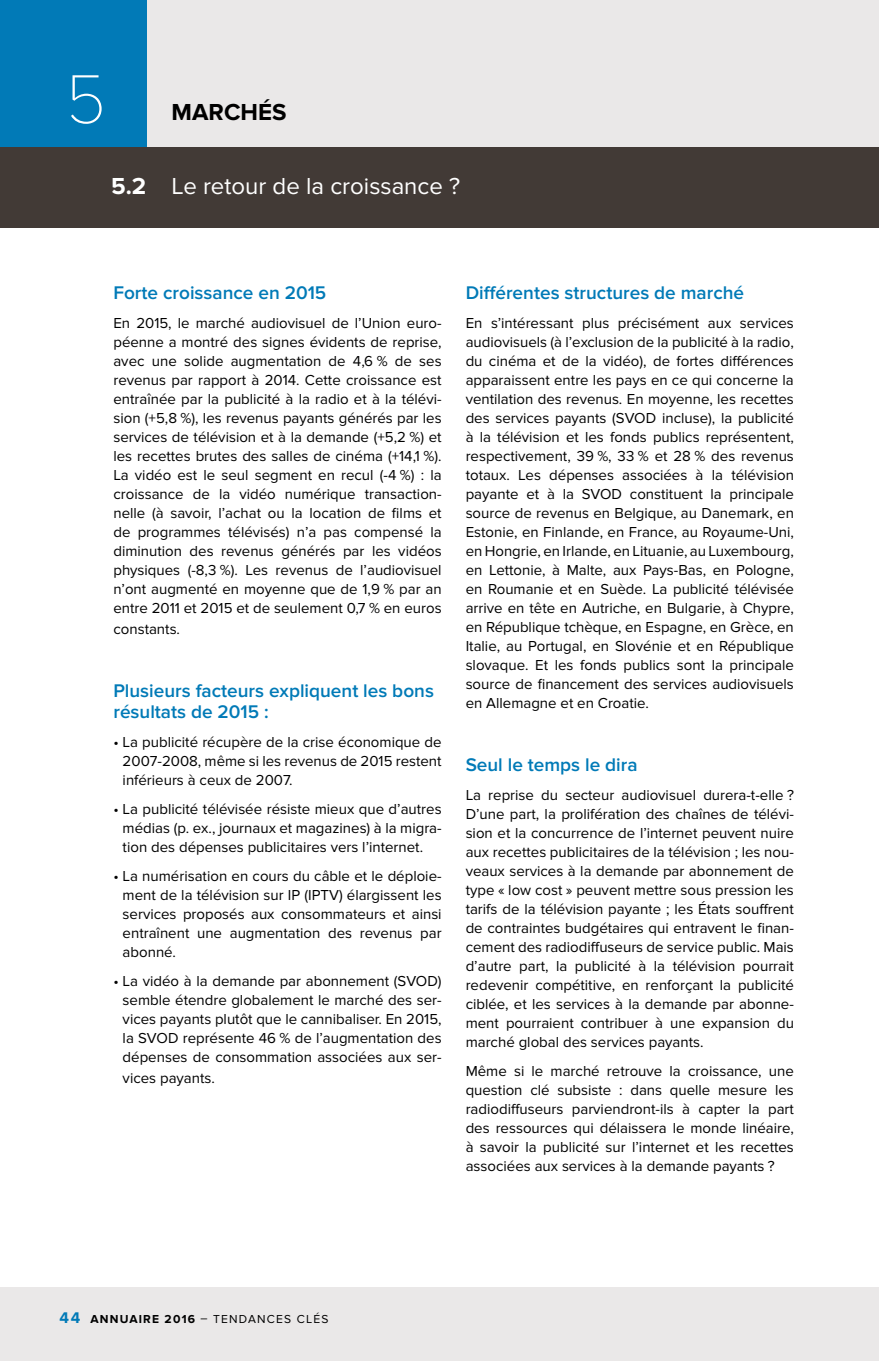
<style>
.page{position:relative;width:879px;height:1361px;background:#fff}
.page>*{position:absolute;margin:0;border:0;box-sizing:border-box;transform-origin:0 0}
.t1{font:100 71.6px "Proxima Nova T";color:#fff}
.t2{font:24px "Proxima Nova";color:#fff}
.t3{font:700 24px "Proxima Nova";color:#000}
.t4{font:600 19px/21px "Proxima Nova";color:#017ab7}
.t5{font:15px/19px "Proxima Nova";color:#000;text-align:justify}
.t6{font:12px "Proxima Nova";letter-spacing:.1em;color:#000}
.s1{font-weight:700}
.s2{font-weight:700;font-size:16px;color:#017ab7}
</style>
<div class="page">
<div style="left:0;top:1287px;width:879px;height:74px;background:#eae8e8"></div>
<div style="left:0;top:0;width:879px;height:227px;background:#eae8e8"></div>
<div style="left:0;top:147px;width:879px;height:80px;background:#423a36"></div>
<div style="left:0;top:0;width:146px;height:147px;background:#017ab7"></div>
<h1 class="t1" style="left:65px;top:58px;width:43px">5</h1>
<h2 class="t3" style="left:172px;top:98px;width:116px">MARCHÉS</h2>
<h2 class="t2" style="left:111px;top:173px;width:350px"><span class="s1">5.2</span> Le retour de la croissance ?</h2>
<p class="t4" style="left:113px;top:282px;width:214px">Forte croissance en 2015</p>
<p class="t5" style="left:113px;top:313px;width:330px">En 2015, le marché audiovisuel de l’Union euro&shy;péenne a montré des signes évidents de reprise, avec une solide augmentation de 4,6 % de ses revenus par rapport à 2014. Cette croissance est entraînée par la publicité à la radio et à la télévi&shy;sion (+5,8 %), les revenus payants générés par les services de télévision et à la demande (+5,2 %) et les recettes brutes des salles de cinéma (+14,1 %).<br>La vidéo est le seul segment en recul (-4 %) : la croissance de la vidéo numérique transaction&shy;nelle (à savoir, l’achat ou la location de films et de programmes télévisés) n’a pas compensé la diminution des revenus générés par les vidéos physiques (-8,3 %). Les revenus de l’audiovisuel n’ont augmenté en moyenne que de 1,9 % par an entre 2011 et 2015 et de seulement 0,7 % en euros</p>
<p class="t5" style="left:113px;top:619px;width:68px">constants.</p>
<p class="t4" style="left:113px;top:680px;width:322px">Plusieurs facteurs expliquent les bons résultats de 2015 :</p>
<p class="t5" style="left:123px;top:732px;width:320px;text-indent:-9px">• La publicité récupère de la crise économique de 2007-2008, même si les revenus de 2015 restent inférieurs à ceux de 2007.</p>
<p class="t5" style="left:123px;top:799px;width:320px;text-indent:-9px">• La publicité télévisée résiste mieux que d’autres médias (p. ex., journaux et magazines) à la migra&shy;tion des dépenses publicitaires vers l’internet.</p>
<p class="t5" style="left:123px;top:866px;width:320px;text-indent:-9px">• La numérisation en cours du câble et le déploie&shy;ment de la télévision sur IP (IPTV) élargissent les services proposés aux consommateurs et ainsi entraînent une augmentation des revenus par abonné.</p>
<p class="t5" style="left:123px;top:971px;width:320px;text-indent:-9px">• La vidéo à la demande par abonnement (SVOD) semble étendre globalement le marché des ser&shy;vices payants plutôt que le cannibaliser. En 2015, la SVOD représente 46 % de l’augmentation des dépenses de consommation associées aux ser-</p>
<p class="t5" style="left:123px;top:1068px;width:94px">vices payants.</p>
<p class="t4" style="left:466px;top:282px;width:280px">Différentes structures de marché</p>
<p class="t5" style="left:466px;top:313px;width:330px">En s’intéressant plus précisément aux services audiovisuels (à l’exclusion de la publicité à la radio, du cinéma et de la vidéo), de fortes différences apparaissent entre les pays en ce qui concerne la ventilation des revenus. En moyenne, les recettes des services payants (SVOD incluse), la publicité à la télévision et les fonds publics représentent, respectivement, 39 %, 33 % et 28 % des revenus totaux. Les dépenses associées à la télévision payante et à la SVOD constituent la principale source de revenus en Belgique, au Danemark, en Estonie, en Finlande, en France, au Royaume-Uni, en Hongrie, en Irlande, en Lituanie, au Luxembourg, en Lettonie, à Malte, aux Pays-Bas, en Pologne, en Roumanie et en Suède. La publicité télévisée arrive en tête en Autriche, en Bulgarie, à Chypre, en République tchèque, en Espagne, en Grèce, en Italie, au Portugal, en Slovénie et en République slovaque. Et les fonds publics sont la principale source de financement des services audiovisuels en Allemagne et en Croatie.</p>
<p class="t4" style="left:466px;top:754px;width:173px">Seul le temps le dira</p>
<p class="t5" style="left:466px;top:785px;width:330px">La reprise du secteur audiovisuel durera-t-elle ?<br>D’une part, la prolifération des chaînes de télévi&shy;sion et la concurrence de l’internet peuvent nuire aux recettes publicitaires de la télévision ; les nou&shy;veaux services à la demande par abonnement de type « low cost » peuvent mettre sous pression les tarifs de la télévision payante ; les États souffrent de contraintes budgétaires qui entravent le finan&shy;cement des radiodiffuseurs de service public. Mais d’autre part, la publicité à la télévision pourrait redevenir compétitive, en renforçant la publicité ciblée, et les services à la demande par abonne&shy;ment pourraient contribuer à une expansion du marché global des services payants.</p>
<p class="t5" style="left:466px;top:1061px;width:330px">Même si le marché retrouve la croissance, une question clé subsiste : dans quelle mesure les radiodiffuseurs parviendront-ils à capter la part des ressources qui délaissera le monde linéaire, à savoir la publicité sur l’internet et les recettes associées aux services à la demande payants ?</p>
<p class="t6" style="left:60px;top:1311px;width:270px"><span class="s2">44</span> <span class="s1">ANNUAIRE 2016</span> – TENDANCES CLÉS</p>
</div>
